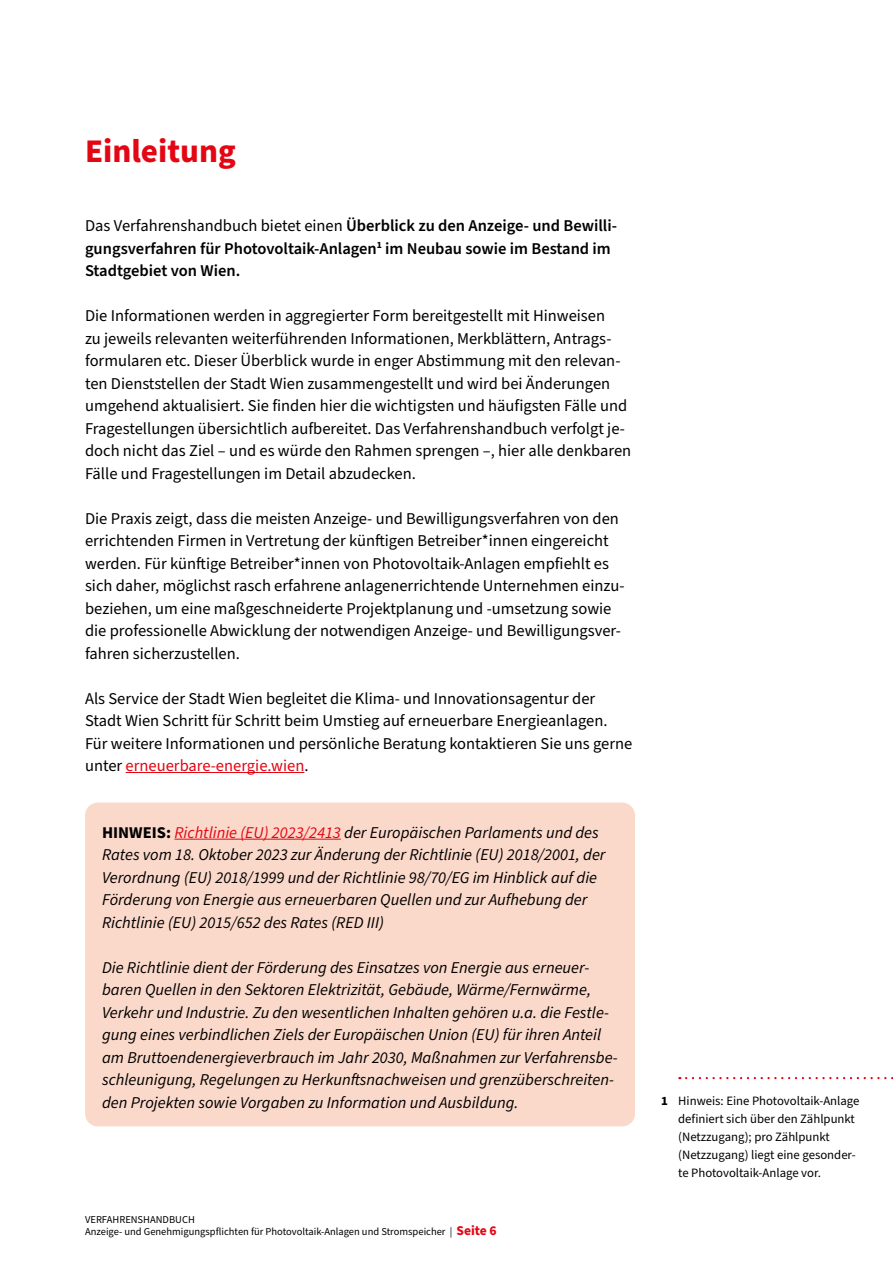
<style>
.page{position:relative;width:893px;height:1263px;background:#fff}
.page>*{position:absolute;margin:0;border:0;box-sizing:border-box;transform-origin:0 0}
.t1{font:700 33px "Source Sans Pro";color:#e30613}
.Base_Copy{font:16.5px/22.5px "Source Sans Pro";color:#000}
.Base_Copy-2{font:italic 16.5px/22.5px "Source Sans Pro";color:#000}
.Base_Copy-3{font:600 16.5px/22.5px "Source Sans Pro";color:#000}
.Fußnote_NEU{font:12.75px/18px "Source Sans Pro";color:#000}
.t2{font:10.5px/12px "Source Sans Pro";color:#000}
.s1{font-weight:400}
.s2{color:#e30613}
.s3{font-weight:700;font-style:normal}
.s4{font-weight:700;font-size:13.5px;color:#e30613}
.s5{font-weight:700}
</style>
<div class="page">
<hr style="left:126px;top:772px;width:178px;height:1px;background:#e30613">
<div style="left:85px;top:802px;width:550px;height:324px;background:#fbd9ca;border-radius:13px"></div>
<hr style="left:174px;top:839px;width:167px;height:1px;background:#e30613">
<svg style="left:686px;top:1077px;width:207px;height:2px"></svg>
<h1 class="t1" style="left:85px;top:128px;width:152px">Einleitung</h1>
<p class="Base_Copy-3" style="left:85px;top:215px;width:533px"><span class="s1">Das Verfahrenshandbuch bietet einen</span> Überblick zu den Anzeige- und Bewilli&shy;gungsverfahren für Photovoltaik-Anlagen<sup>1</sup> im Neubau sowie im Bestand im<br>Stadtgebiet von Wien.</p>
<p class="Base_Copy" style="left:85px;top:305px;width:548px">Die Informationen werden in aggregierter Form bereitgestellt mit Hinweisen<br>zu jeweils relevanten weiterführenden Informationen, Merkblättern, Antrags&shy;formularen etc. Dieser Überblick wurde in enger Abstimmung mit den relevan&shy;ten Dienststellen der Stadt Wien zusammengestellt und wird bei Änderungen umgehend aktualisiert. Sie finden hier die wichtigsten und häufigsten Fälle und Fragestellungen übersichtlich aufbereitet. Das Verfahrenshandbuch verfolgt je&shy;doch nicht das Ziel – und es würde den Rahmen sprengen –, hier alle denkbaren Fälle und Fragestellungen im Detail abzudecken.</p>
<p class="Base_Copy" style="left:85px;top:507px;width:541px">Die Praxis zeigt, dass die meisten Anzeige- und Bewilligungsverfahren von den errichtenden Firmen in Vertretung der künftigen Betreiber*innen eingereicht werden. Für künftige Betreiber*innen von Photovoltaik-Anlagen empfiehlt es sich daher, möglichst rasch erfahrene anlagenerrichtende Unternehmen einzu&shy;beziehen, um eine maßgeschneiderte Projektplanung und -umsetzung sowie die professionelle Abwicklung der notwendigen Anzeige- und Bewilligungsver&shy;fahren sicherzustellen.</p>
<p class="Base_Copy" style="left:85px;top:687px;width:549px">Als Service der Stadt Wien begleitet die Klima- und Innovationsagentur der Stadt Wien Schritt für Schritt beim Umstieg auf erneuerbare Energieanlagen.<br>Für weitere Informationen und persönliche Beratung kontaktieren Sie uns gerne unter <span class="s2">erneuerbare-energie.wien</span>.</p>
<p class="Base_Copy-2" style="left:102px;top:822px;width:505px"><span class="s3">HINWEIS:</span> <span class="s2">Richtlinie (EU) 2023/2413</span> der Europäischen Parlaments und des Rates vom 18. Oktober 2023 zur Änderung der Richtlinie (EU) 2018/2001, der Verordnung (EU) 2018/1999 und der Richtlinie 98/70/EG im Hinblick auf die Förderung von Energie aus erneuerbaren Quellen und zur Aufhebung der Richtlinie (EU) 2015/652 des Rates (RED III)</p>
<p class="Base_Copy-2" style="left:102px;top:957px;width:517px">Die Richtlinie dient der Förderung des Einsatzes von Energie aus erneuer&shy;baren Quellen in den Sektoren Elektrizität, Gebäude, Wärme/Fernwärme, Verkehr und Industrie. Zu den wesentlichen Inhalten gehören u.a. die Festle&shy;gung eines verbindlichen Ziels der Europäischen Union (EU) für ihren Anteil am Bruttoendenergieverbrauch im Jahr 2030, Maßnahmen zur Verfahrensbe&shy;schleunigung, Regelungen zu Herkunftsnachweisen und grenzüberschreiten&shy;den Projekten sowie Vorgaben zu Information und Ausbildung.</p>
<p class="t2" style="left:85px;top:1214px;width:413px">VERFAHRENSHANDBUCH<br>Anzeige- und Genehmigungspflichten für Photovoltaik-Anlagen und Stromspeicher | <span class="s4">Seite 6</span></p>
<p class="Fußnote_NEU" style="left:678px;top:1092px;width:183px;text-indent:-17px"><span class="s5">1</span> Hinweis: Eine Photovoltaik-Anlage definiert sich über den Zählpunkt (Netzzugang); pro Zählpunkt (Netzzugang) liegt eine gesonder&shy;te Photovoltaik-Anlage vor.</p>
</div>
